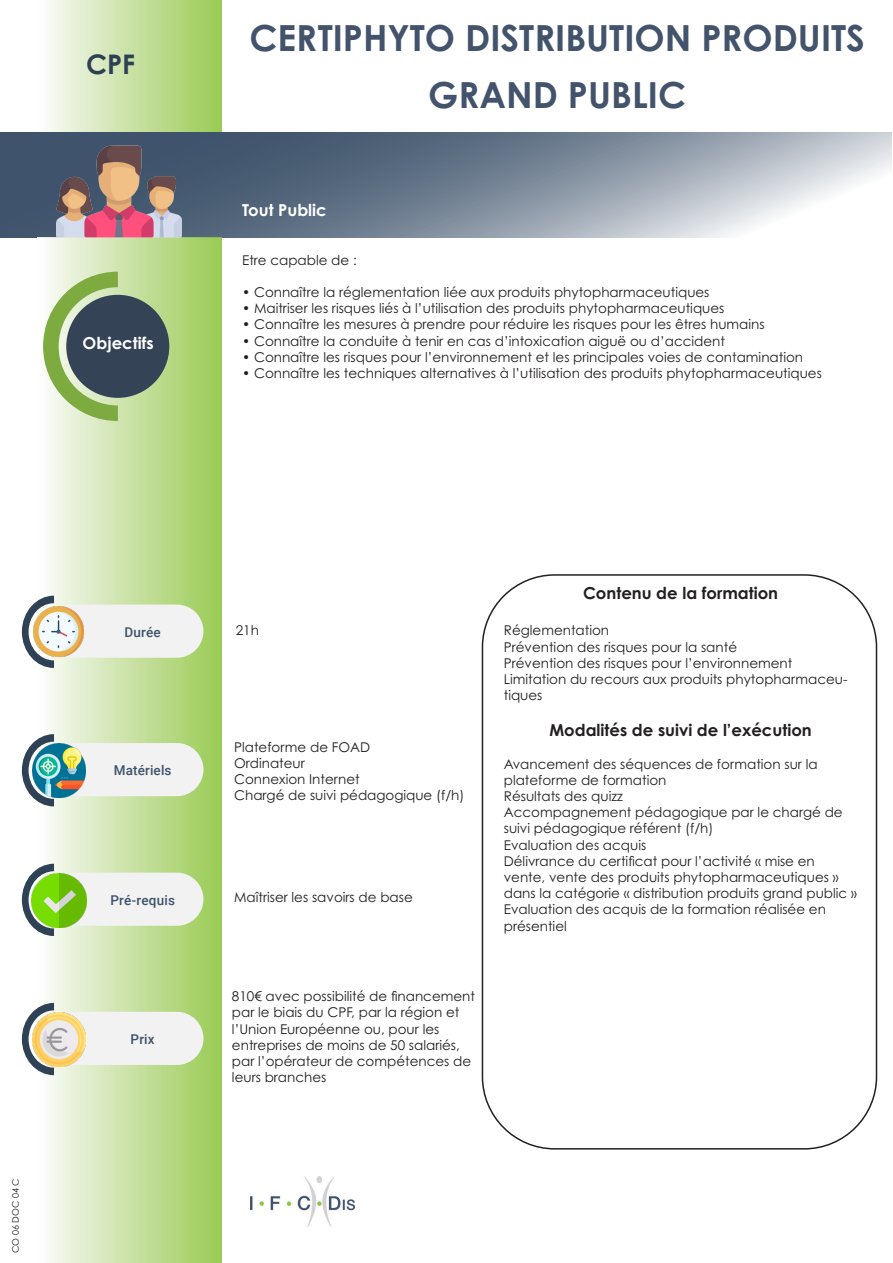
<style>
.page{position:relative;width:893px;height:1263px;background:#fff}
.page>*{position:absolute;margin:0;border:0;box-sizing:border-box;transform-origin:0 0}
.t1{font:700 36px/57px "Century Gothic Pro";color:#43536c;text-align:center}
.t2{font:700 27px "Century Gothic Pro";color:#2e4054}
.t3{font:700 16.5px "Century Gothic Pro";color:#231f20}
.t4{font:700 16.5px "Century Gothic Pro";color:#fff}
.t5{font:13.5px/16.2px "Century Gothic Pro";color:#231f20}
.t6{font:500 13.5px "Roboto";letter-spacing:.01em;color:#3e536b}
.t7{font:9px "Century Gothic Pro";color:#231f20}
</style>
<div class="page">
<svg style="left:0;top:132px;width:892px;height:105px;background:#8693a2"></svg>
<div style="left:38px;top:237px;width:183px;height:1026px;background:linear-gradient(to right,#fcfbfb,#9acb54)"></div>
<div style="left:38px;top:0;width:183px;height:132px;background:linear-gradient(to right,#fcfcfb,#99cb54)"></div>
<svg style="left:43px;top:272px;width:75px;height:149px;background:#b7d194"></svg>
<div style="left:66px;top:295px;width:103px;height:103px;background:#354357;border-radius:50%"></div>
<div style="left:40px;top:604px;width:163px;height:54px;background:#f2f2f2;border-radius:27px"></div>
<svg style="left:22px;top:596px;width:32px;height:72px"></svg>
<img style="left:34px;top:607px;width:50px;height:50px">
<div style="left:40px;top:743px;width:163px;height:53px;background:#f2f2f2;border-radius:27px"></div>
<svg style="left:22px;top:734px;width:32px;height:72px"></svg>
<img style="left:33px;top:744px;width:53px;height:53px">
<div style="left:40px;top:873px;width:163px;height:53px;background:#f2f2f2;border-radius:27px"></div>
<svg style="left:22px;top:864px;width:32px;height:72px"></svg>
<img style="left:32px;top:873px;width:54px;height:55px">
<div style="left:40px;top:1012px;width:163px;height:53px;background:#f2f2f2;border-radius:27px"></div>
<svg style="left:22px;top:1003px;width:32px;height:72px"></svg>
<img style="left:33px;top:1013px;width:53px;height:53px">
<img style="left:250px;top:1176px;width:104px;height:50px">
<img style="left:56px;top:129px;width:126px;height:125px">
<p class="t2" style="left:86px;top:47px;width:51px">CPF</p>
<p class="t4" style="left:83px;top:333px;width:72px">Objectifs</p>
<p class="t1" style="left:249px;top:9px;width:617px">CERTIPHYTO DISTRIBUTION PRODUITS<br>GRAND PUBLIC</p>
<p class="t4" style="left:242px;top:200px;width:86px">Tout Public</p>
<p class="t5" style="left:242px;top:251px;width:116px">Etre capable de :</p>
<p class="t5" style="left:242px;top:284px;width:469px">• Connaître la réglementation liée aux produits phytopharmaceutiques</p>
<p class="t5" style="left:242px;top:300px;width:484px">• Maitriser les risques liés à l’utilisation des produits phytopharmaceutiques</p>
<p class="t5" style="left:242px;top:316px;width:524px">• Connaître les mesures à prendre pour réduire les risques pour les êtres humains</p>
<p class="t5" style="left:242px;top:332px;width:484px">• Connaître la conduite à tenir en cas d’intoxication aiguë ou d’accident</p>
<p class="t5" style="left:242px;top:349px;width:563px">• Connaître les risques pour l’environnement et les principales voies de contamination</p>
<p class="t5" style="left:242px;top:365px;width:581px">• Connaître les techniques alternatives à l’utilisation des produits phytopharmaceutiques</p>
<p class="t7" style="left:10px;top:1253px;width:76px;rotate:-90deg">CO 06 DOC 04 C</p>
<p class="t6" style="left:124px;top:622px;width:38px">Durée</p>
<p class="t6" style="left:114px;top:761px;width:59px">Matériels</p>
<p class="t6" style="left:110px;top:890px;width:66px">Pré-requis</p>
<p class="t6" style="left:131px;top:1030px;width:26px">Prix</p>
<p class="t5" style="left:236px;top:622px;width:25px">21h</p>
<p class="t5" style="left:234px;top:739px;width:138px">Plateforme de FOAD</p>
<p class="t5" style="left:234px;top:755px;width:72px">Ordinateur</p>
<p class="t5" style="left:234px;top:771px;width:127px">Connexion Internet</p>
<p class="t5" style="left:234px;top:787px;width:232px">Chargé de suivi pédagogique (f/h)</p>
<p class="t5" style="left:234px;top:889px;width:180px">Maîtriser les savoirs de base</p>
<p class="t5" style="left:232px;top:988px;width:245px">810€ avec possibilité de financement par le biais du CPF, par la région et l’Union Européenne ou, pour les</p>
<p class="t5" style="left:232px;top:1037px;width:229px">entreprises de moins de 50 salariés,</p>
<p class="t5" style="left:232px;top:1053px;width:241px">par l’opérateur de compétences de leurs branches</p>
<p class="t3" style="left:583px;top:583px;width:197px">Contenu de la formation</p>
<p class="t5" style="left:504px;top:622px;width:107px">Réglementation</p>
<p class="t5" style="left:504px;top:638px;width:235px">Prévention des risques pour la santé</p>
<p class="t5" style="left:504px;top:655px;width:290px">Prévention des risques pour l’environnement</p>
<p class="t5" style="left:504px;top:671px;width:345px">Limitation du recours aux produits phytopharmaceu&shy;tiques</p>
<p class="t3" style="left:549px;top:720px;width:264px">Modalités de suivi de l’exécution</p>
<p class="t5" style="left:504px;top:755px;width:315px">Avancement des séquences de formation sur la plateforme de formation</p>
<p class="t5" style="left:504px;top:788px;width:121px">Résultats des quizz</p>
<p class="t5" style="left:504px;top:804px;width:340px">Accompagnement pédagogique par le chargé de suivi pédagogique référent (f/h)</p>
<p class="t5" style="left:504px;top:836px;width:144px">Evaluation des acquis</p>
<p class="t5" style="left:504px;top:853px;width:354px">Délivrance du certificat pour l’activité « mise en vente, vente des produits phytopharmaceutiques » dans la catégorie « distribution produits grand public »</p>
<p class="t5" style="left:504px;top:901px;width:324px">Evaluation des acquis de la formation réalisée en présentiel</p>
</div>
